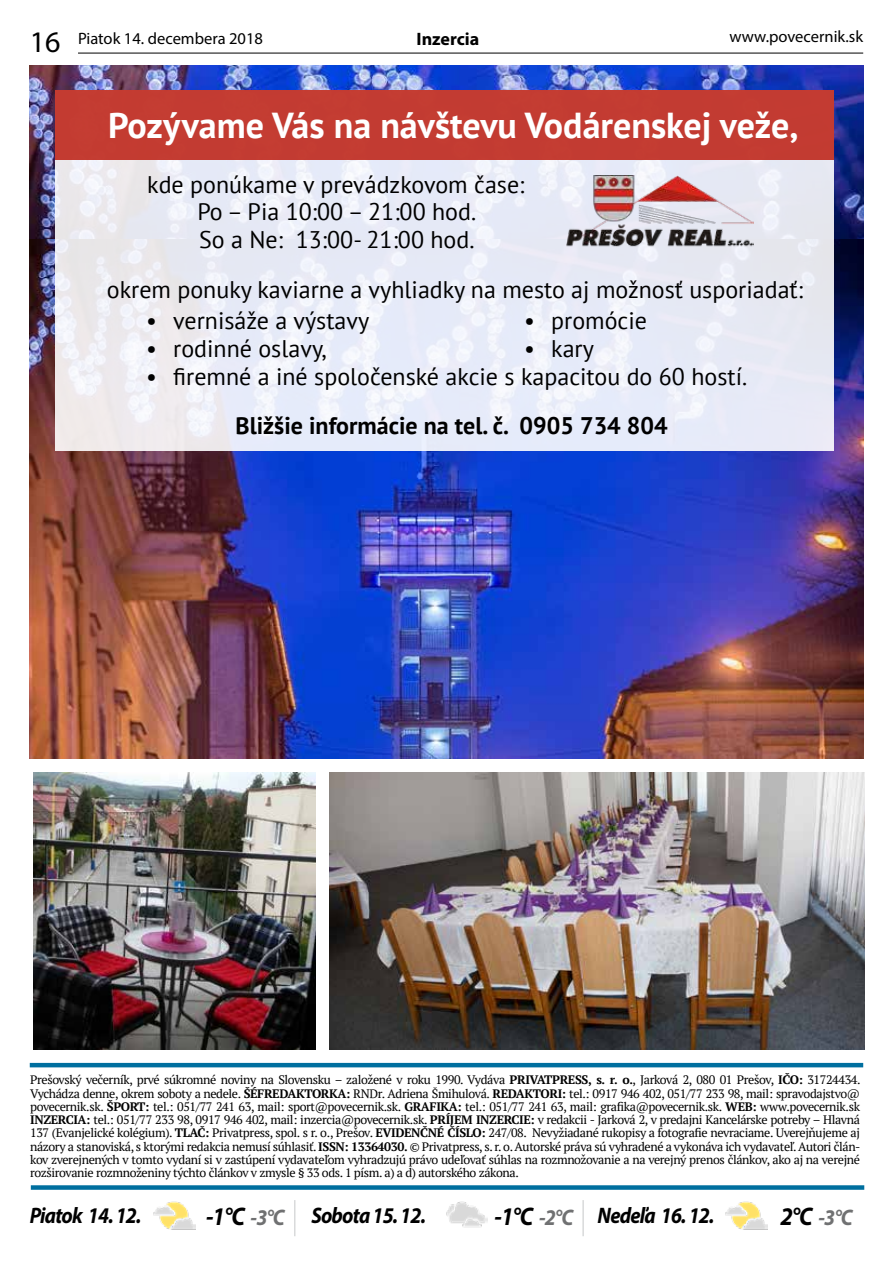
<style>
.page{position:relative;width:893px;height:1263px;background:#fff}
.page>*{position:absolute;margin:0;border:0;box-sizing:border-box;transform-origin:0 0}
.t1{font:700 36px "PT Sans";color:#fff}
.t2{font:24px/27.6px "PT Sans";color:#000;text-align:center}
.t3{font:700 24px "PT Sans";color:#000}
.t4{font:italic 700 22.5px "Myriad Pro";letter-spacing:-.04em;color:#000;scale:.9 1}
.t5{font:italic 700 22.5px "Myriad Pro";color:#707172;scale:.9 1}
.t6{font:700 18px "Myriad Pro";color:#000}
.t7{font:16.5px "Myriad Pro";color:#000}
.t8{font:12.3px/13.2px "PT Serif";letter-spacing:-.03em;color:#000;text-align:justify}
.s1{font-size:30px}
.s2{font-weight:700}
.s3{font-size:25.5px}
.s4{color:#707172}
.s5{font-size:25.5px;color:#000}
</style>
<div class="page">
<img style="left:30px;top:66px;width:833px;height:692px">
<hr style="left:78px;top:53px;width:785px;height:1px;background:#000">
<img style="left:33px;top:773px;width:283px;height:277px">
<img style="left:330px;top:773px;width:534px;height:277px">
<div style="left:56px;top:90px;width:778px;height:360px;background:linear-gradient(to right,#ededf4,#e7ebf8)"></div>
<div style="left:56px;top:90px;width:778px;height:69px;background:#c33b32"></div>
<img style="left:566px;top:175px;width:187px;height:83px">
<img style="left:446px;top:1201px;width:41px;height:27px">
<img style="left:153px;top:1201px;width:42px;height:29px">
<div style="left:31px;top:1185px;width:833px;height:5px;background:#006f9f"></div>
<hr style="left:30px;top:1063px;width:833px;height:4px;background:#006f9f">
<hr style="left:582px;top:1200px;width:2px;height:36px;background:#d9dadb">
<hr style="left:294px;top:1200px;width:1px;height:36px;background:#d9dadb">
<img style="left:725px;top:1201px;width:42px;height:29px">
<h3 class="t7" style="left:30px;top:28px;width:235px"><span class="s1">16</span> Piatok 14. decembera 2018</h3>
<h3 class="t6" style="left:417px;top:27px;width:64px">Inzercia</h3>
<h3 class="t7" style="left:729px;top:27px;width:135px">www.povecernik.sk</h3>
<h1 class="t1" style="left:108px;top:101px;width:691px">Pozývame Vás na návštevu Vodárenskej veže,</h1>
<h2 class="t2" style="left:147px;top:170px;width:379px">kde ponúkame v prevádzkovom čase:<br>Po – Pia 10:00 – 21:00 hod.<br>So a Ne: 13:00- 21:00 hod.</h2>
<h2 class="t2" style="left:107px;top:275px;width:698px">okrem ponuky kaviarne a vyhliadky na mesto aj možnosť usporiadať:</h2>
<h2 class="t2" style="left:146px;top:307px;width:225px">• vernisáže a výstavy</h2>
<h2 class="t2" style="left:146px;top:334px;width:181px">• rodinné oslavy,</h2>
<h2 class="t2" style="left:524px;top:307px;width:124px">• promócie</h2>
<h2 class="t2" style="left:524px;top:334px;width:71px">• kary</h2>
<h2 class="t2" style="left:146px;top:362px;width:602px">• firemné a iné spoločenské akcie s kapacitou do 60 hostí.</h2>
<h2 class="t3" style="left:236px;top:410px;width:434px">Bližšie informácie na tel. č. 0905 734 804</h2>
<p class="t8" style="left:30px;top:1073px;width:832px">Prešovský večerník, prvé súkromné noviny na Slovensku – založené v roku 1990. Vydáva <span class="s2">PRIVATPRESS, s. r. o.</span>, Jarková 2, 080 01 Prešov, <span class="s2">IČO:</span> 31724434.<br>Vychádza denne, okrem soboty a nedele. <span class="s2">ŠÉFREDAKTORKA:</span> RNDr. Adriena Šmihulová. <span class="s2">REDAKTORI:</span> tel.: 0917 946 402, 051/77 233 98, mail: spravodajstvo@ povecernik.sk. <span class="s2">ŠPORT:</span> tel.: 051/77 241 63, mail: sport@povecernik.sk. <span class="s2">GRAFIKA:</span> tel.: 051/77 241 63, mail: grafika@povecernik.sk. <span class="s2">WEB:</span> www.povecernik.sk <span class="s2">INZERCIA:</span> tel.: 051/77 233 98, 0917 946 402, mail: inzercia@povecernik.sk. <span class="s2">PRÍJEM INZERCIE:</span> v redakcii - Jarková 2, v predajni Kancelárske potreby – Hlavná 137 (Evanjelické kolégium). <span class="s2">TLAČ:</span> Privatpress, spol. s r. o., Prešov. <span class="s2">EVIDENČNÉ ČÍSLO:</span> 247/08. Nevyžiadané rukopisy a fotografie nevraciame. Uverejňujeme aj názory a stanoviská, s ktorými redakcia nemusí súhlasiť. <span class="s2">ISSN: 13364030.</span> © Privatpress, s. r. o. Autorské práva sú vyhradené a vykonáva ich vydavateľ. Autori člán&shy;kov zverejnených v tomto vydaní si v zastúpení vydavateľom vyhradzujú právo udeľovať súhlas na rozmnožovanie a na verejný prenos článkov, ako aj na verejné rozširovanie rozmnoženiny týchto článkov v zmysle § 33 ods. 1 písm. a) a d) autorského zákona.</p>
<h3 class="t4" style="left:30px;top:1201px;width:126px">Piatok 14. 12.</h3>
<h3 class="t4" style="left:206px;top:1201px;width:246px"><span class="s3">-1°C</span> <span class="s4">-3°C</span> Sobota 15. 12.</h3>
<h3 class="t4" style="left:494px;top:1201px;width:246px"><span class="s3">-1°C</span> <span class="s4">-2°C</span> Nedeľa 16. 12.</h3>
<h3 class="t5" style="left:780px;top:1203px;width:82px"><span class="s5">2°C</span> -3°C</h3>
</div>
